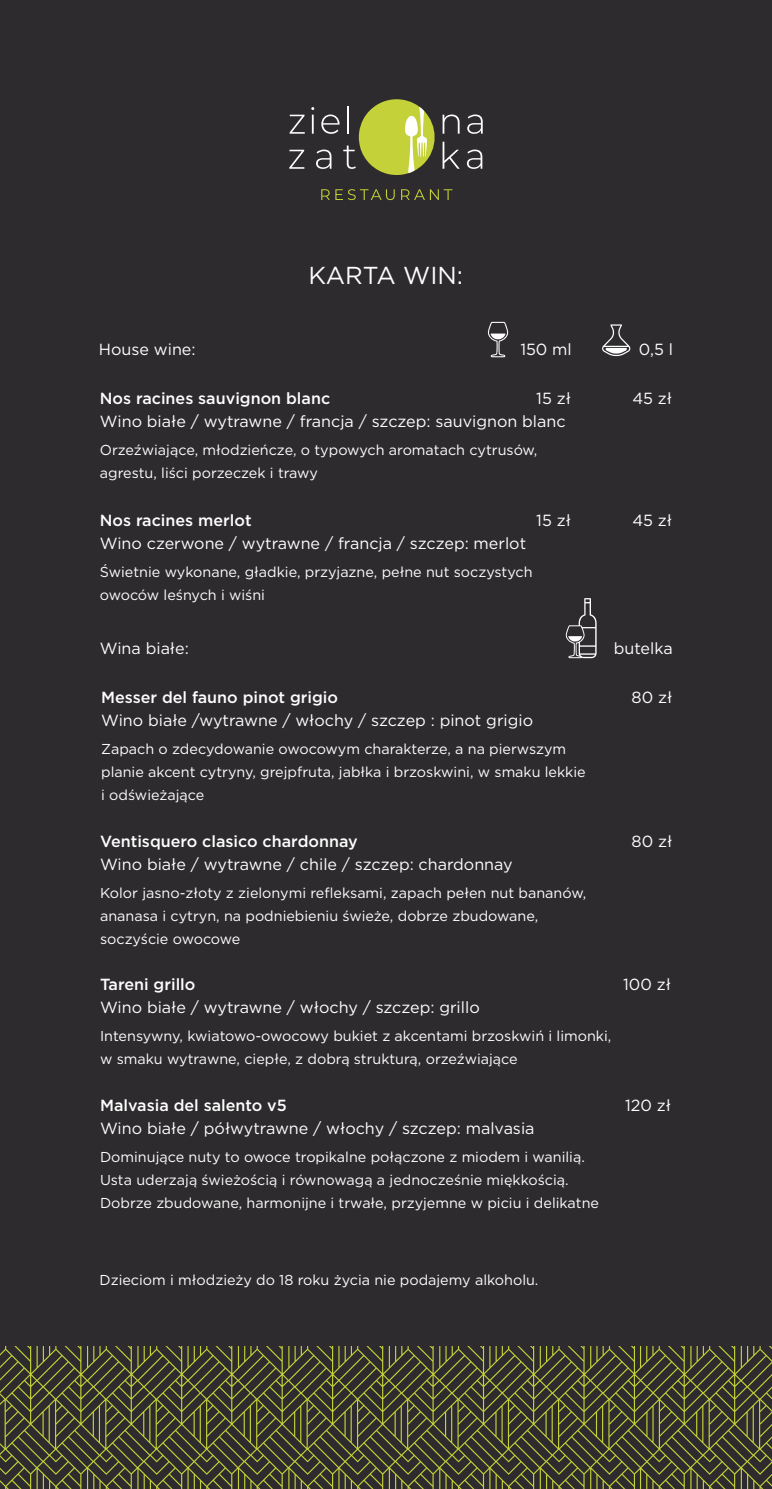
<style>
.page{position:relative;width:772px;height:1489px;background:#fff}
.page>*{position:absolute;margin:0;border:0;box-sizing:border-box;transform-origin:0 0}
.t1{font:24.5px "Gotham";letter-spacing:-.005em;color:#fefefe}
.t2{font:16.1px/22.9px "Gotham";color:#fefefe}
.t3{font:500 16.1px "Gotham";color:#fefefe}
.t4{font:14.35px/22.8px "Gotham";color:#fefefe}
</style>
<div class="page">
<div style="left:0;top:0;width:771px;height:1488px;background:#2d2b2d"></div>
<svg style="left:321px;top:189px;width:73px;height:11px"></svg>
<svg style="left:401px;top:189px;width:51px;height:11px"></svg>
<svg style="left:289px;top:115px;width:15px;height:19px"></svg>
<svg style="left:289px;top:150px;width:15px;height:19px"></svg>
<svg style="left:467px;top:114px;width:15px;height:20px"></svg>
<svg style="left:467px;top:149px;width:15px;height:20px"></svg>
<svg style="left:311px;top:99px;width:148px;height:76px"></svg>
<svg style="left:487px;top:322px;width:21px;height:35px"></svg>
<svg style="left:565px;top:598px;width:31px;height:60px"></svg>
<svg style="left:602px;top:324px;width:28px;height:32px"></svg>
<svg style="left:0;top:1346px;width:771px;height:142px"></svg>
<p class="t2" style="left:99px;top:338px;width:98px">House wine:</p>
<h1 class="t1" style="left:308px;top:264px;width:156px">KARTA WIN:</h1>
<p class="t2" style="left:520px;top:338px;width:53px">150 ml</p>
<p class="t2" style="left:100px;top:387px;width:472px;text-indent:436px">15 zł<br>Wino białe / wytrawne / francja / szczep: sauvignon blanc</p>
<p class="t3" style="left:100px;top:391px;width:232px">Nos racines sauvignon blanc</p>
<p class="t4" style="left:100px;top:439px;width:439px">Orzeźwiające, młodzieńcze, o typowych aromatach cytrusów, agrestu, liści porzeczek i trawy</p>
<p class="t2" style="left:638px;top:338px;width:36px">0,5 l</p>
<p class="t2" style="left:632px;top:387px;width:41px">45 zł</p>
<p class="t3" style="left:100px;top:513px;width:153px">Nos racines merlot</p>
<p class="t2" style="left:100px;top:532px;width:428px">Wino czerwone / wytrawne / francja / szczep: merlot</p>
<p class="t2" style="left:536px;top:509px;width:36px">15 zł</p>
<p class="t2" style="left:632px;top:509px;width:41px">45 zł</p>
<p class="t4" style="left:100px;top:561px;width:434px">Świetnie wykonane, gładkie, przyjazne, pełne nut soczystych owoców leśnych i wiśni</p>
<p class="t2" style="left:100px;top:637px;width:90px">Wina białe:</p>
<p class="t3" style="left:101px;top:690px;width:238px">Messer del fauno pinot grigio</p>
<p class="t2" style="left:101px;top:709px;width:433px">Wino białe /wytrawne / włochy / szczep : pinot grigio</p>
<p class="t4" style="left:101px;top:738px;width:486px">Zapach o zdecydowanie owocowym charakterze, a na pierwszym planie akcent cytryny, grejpfruta, jabłka i brzoskwini, w smaku lekkie i odświeżające</p>
<p class="t3" style="left:100px;top:834px;width:259px">Ventisquero clasico chardonnay</p>
<p class="t2" style="left:100px;top:853px;width:414px">Wino białe / wytrawne / chile / szczep: chardonnay</p>
<p class="t4" style="left:100px;top:882px;width:487px">Kolor jasno-złoty z zielonymi refleksami, zapach pełen nut bananów, ananasa i cytryn, na podniebieniu świeże, dobrze zbudowane, soczyście owocowe</p>
<p class="t3" style="left:100px;top:976px;width:97px">Tareni grillo</p>
<p class="t2" style="left:100px;top:996px;width:381px">Wino białe / wytrawne / włochy / szczep: grillo</p>
<p class="t2" style="left:613px;top:637px;width:60px">butelka</p>
<p class="t2" style="left:631px;top:686px;width:42px">80 zł</p>
<p class="t2" style="left:631px;top:830px;width:42px">80 zł</p>
<p class="t2" style="left:623px;top:973px;width:49px">100 zł</p>
<p class="t4" style="left:100px;top:1025px;width:513px">Intensywny, kwiatowo-owocowy bukiet z akcentami brzoskwiń i limonki, w smaku wytrawne, ciepłe, z dobrą strukturą, orzeźwiające</p>
<p class="t3" style="left:100px;top:1098px;width:188px">Malvasia del salento v5</p>
<p class="t2" style="left:100px;top:1117px;width:436px">Wino białe / półwytrawne / włochy / szczep: malvasia</p>
<p class="t4" style="left:100px;top:1146px;width:500px">Dominujące nuty to owoce tropikalne połączone z miodem i wanilią.<br>Usta uderzają świeżością i równowagą a jednocześnie miękkością.<br>Dobrze zbudowane, harmonijne i trwałe, przyjemne w piciu i delikatne</p>
<p class="t2" style="left:625px;top:1094px;width:47px">120 zł</p>
<p class="t4" style="left:99px;top:1269px;width:440px">Dzieciom i młodzieży do 18 roku życia nie podajemy alkoholu.</p>
</div>
